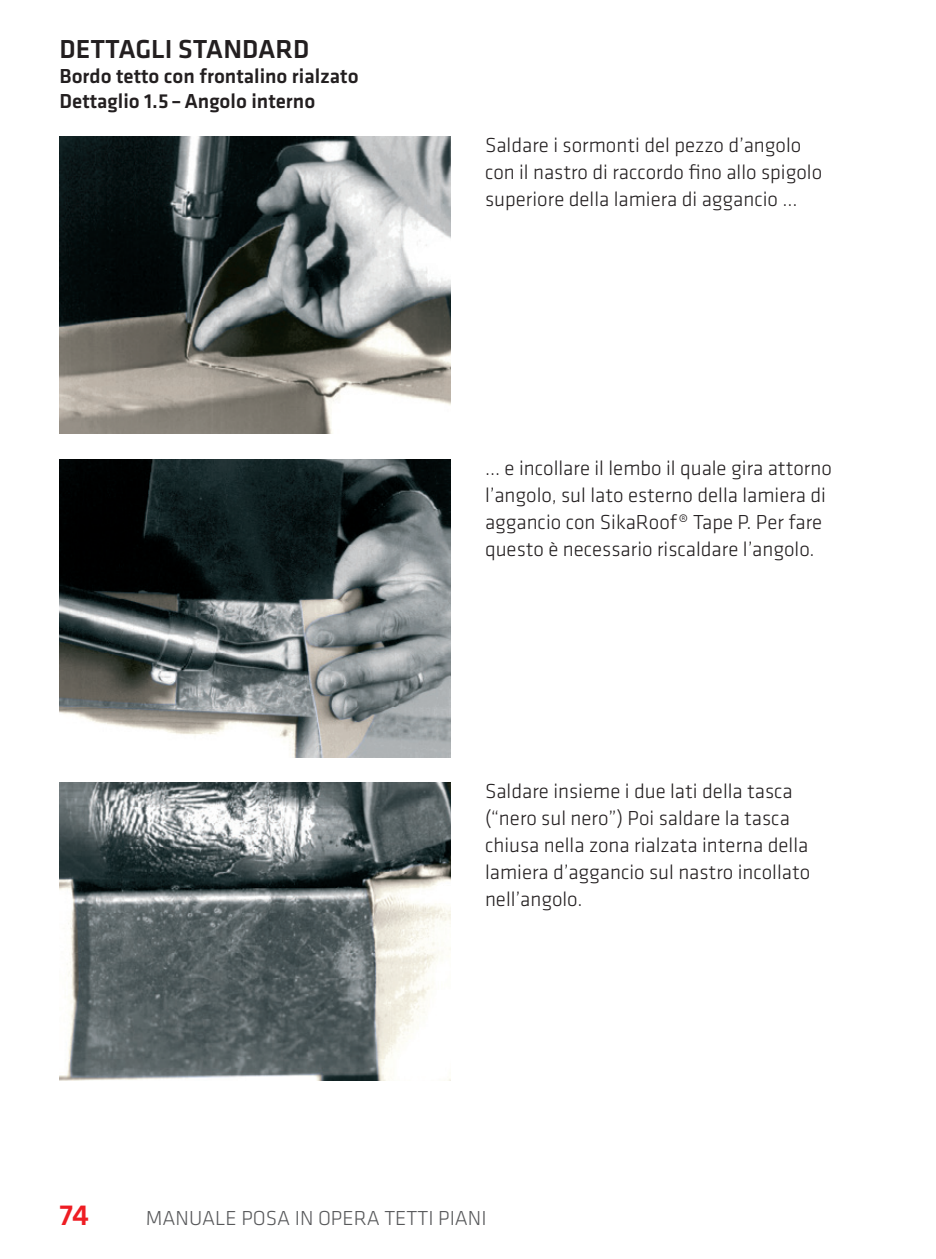
<style>
.page{position:relative;width:936px;height:1259px;background:#fff}
.page>*{position:absolute;margin:0;border:0;box-sizing:border-box;transform-origin:0 0}
.t1{font:500 30px "Klavika";color:#ee1d23}
.t2{font:500 27px "Klavika";color:#231f20}
.t3{font:300 21px/27px "Klavika";color:#231f20}
.t4{font:500 21px/25.2px "Klavika";color:#231f20}
.t5{font:300 21px "Klavika";color:#57585a}
</style>
<div class="page">
<img style="left:60px;top:136px;width:391px;height:298px">
<img style="left:60px;top:459px;width:391px;height:298px">
<img style="left:60px;top:782px;width:391px;height:298px">
<p class="t2" style="left:60px;top:30px;width:251px">DETTAGLI STANDARD</p>
<p class="t4" style="left:60px;top:63px;width:300px">Bordo tetto con frontalino rialzato<br>Dettaglio 1.5–Angolo interno</p>
<p class="t3" style="left:485px;top:131px;width:338px">Saldare i sormonti del pezzo d’angolo con il nastro di raccordo fino allo spigolo superiore della lamiera di aggancio ...</p>
<p class="t3" style="left:485px;top:454px;width:348px">... e incollare il lembo il quale gira attorno l’angolo, sul lato esterno della lamiera di aggancio con SikaRoof® Tape P. Per fare questo è necessario riscaldare l’angolo.</p>
<p class="t3" style="left:485px;top:777px;width:327px">Saldare insieme i due lati della tasca (“nero sul nero”) Poi saldare la tasca chiusa nella zona rialzata interna della lamiera d’aggancio sul nastro incollato nell’angolo.</p>
<h1 class="t1" style="left:60px;top:1194px;width:31px">74</h1>
<p class="t5" style="left:146px;top:1205px;width:342px">MANUALE POSA IN OPERA TETTI PIANI</p>
</div>
